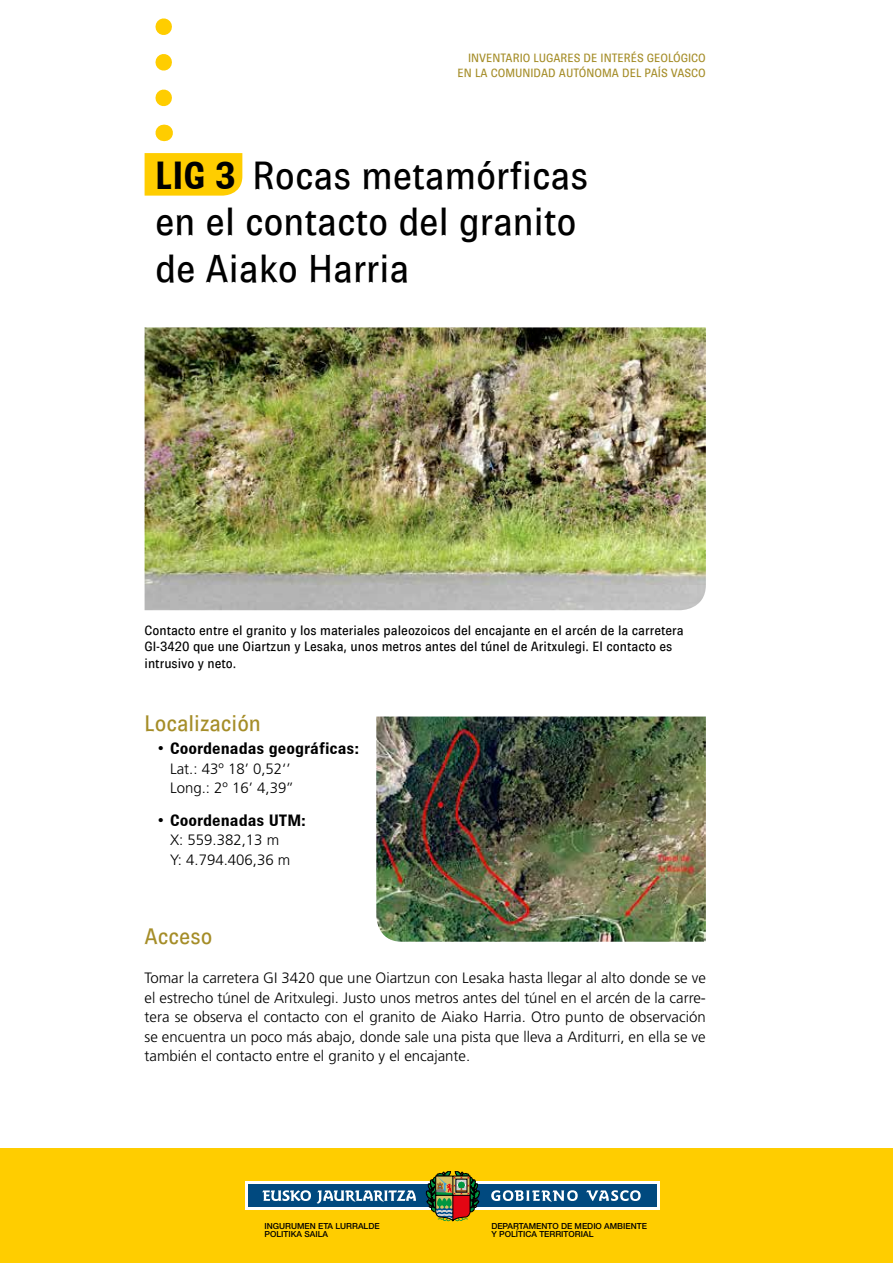
<style>
.page{position:relative;width:893px;height:1263px;background:#fff}
.page>*{position:absolute;margin:0;border:0;box-sizing:border-box;transform-origin:0 0}
.t1{font:39px/46.8px "Brown";color:#000}
.t2{font:22.5px "Brown";color:#a58d28}
.t3{font:700 16.5px "Brown";color:#000}
.t4{font:300 15px/19.5px "Frutiger";color:#000}
.t5{font:13.5px/16.5px "Brown";color:#000}
.t6{font:12px/15px "Brown";color:#a58d28;text-align:right}
.t7{font:500 8.4px/8.4px "Helvetica Neue";color:#000}
.s1{font-weight:700}
</style>
<div class="page">
<svg style="left:155px;top:27px;width:17px;height:80px"></svg>
<svg style="left:164px;top:125px;width:1px;height:16px"></svg>
<div style="left:145px;top:153px;width:97px;height:43px;background:#ffcd00"></div>
<div style="left:0;top:1148px;width:893px;height:115px;background:#ffcd00"></div>
<div style="left:246px;top:1182px;width:414px;height:28px;background:#fff"></div>
<div style="left:249px;top:1184px;width:408px;height:23px;background:#00497f"></div>
<svg style="left:262px;top:1190px;width:49px;height:11px"></svg>
<svg style="left:317px;top:1190px;width:99px;height:13px"></svg>
<svg style="left:491px;top:1190px;width:87px;height:12px"></svg>
<svg style="left:586px;top:1190px;width:55px;height:11px"></svg>
<svg style="left:426px;top:1171px;width:54px;height:51px"></svg>
<img style="left:145px;top:327px;width:561px;height:283px">
<img style="left:376px;top:716px;width:330px;height:226px">
<p class="t6" style="left:458px;top:50px;width:250px">INVENTARIO LUGARES DE INTERÉS GEOLÓGICO<br>EN LA COMUNIDAD AUTÓNOMA DEL PAÍS VASCO</p>
<h1 class="t1" style="left:155px;top:151px;width:435px"><span class="s1">LIG 3</span> Rocas metamórficas en el contacto del granito de Aiako Harria</h1>
<p class="t5" style="left:145px;top:622px;width:541px">Contacto entre el granito y los materiales paleozoicos del encajante en el arcén de la carretera<br>GI-3420 que une Oiartzun y Lesaka, unos metros antes del túnel de Aritxulegi. El contacto es intrusivo y neto.</p>
<h2 class="t2" style="left:145px;top:710px;width:118px">Localización</h2>
<p class="t3" style="left:157px;top:739px;width:203px">• Coordenadas geográficas:</p>
<p class="t4" style="left:170px;top:759px;width:125px">Lat.: 43º 18’ 0,52‘’<br>Long.: 2º 16’ 4,39’’</p>
<p class="t3" style="left:157px;top:811px;width:150px">• Coordenadas UTM:</p>
<p class="t4" style="left:170px;top:830px;width:122px">X: 559.382,13 m<br>Y: 4.794.406,36 m</p>
<h2 class="t2" style="left:145px;top:924px;width:69px">Acceso</h2>
<p class="t4" style="left:145px;top:968px;width:563px;text-align:justify">Tomar la carretera GI 3420 que une Oiartzun con Lesaka hasta llegar al alto donde se ve el estrecho túnel de Aritxulegi. Justo unos metros antes del túnel en el arcén de la carre&shy;tera se observa el contacto con el granito de Aiako Harria. Otro punto de observación se encuentra un poco más abajo, donde sale una pista que lleva a Arditurri, en ella se ve también el contacto entre el granito y el encajante.</p>
<p class="t7" style="left:264px;top:1221px;width:117px">INGURUMEN ETA LURRALDE<br>POLITIKA SAILA</p>
<p class="t7" style="left:491px;top:1221px;width:157px">DEPARTAMENTO DE MEDIO AMBIENTE<br>Y POLÍTICA TERRITORIAL</p>
</div>
